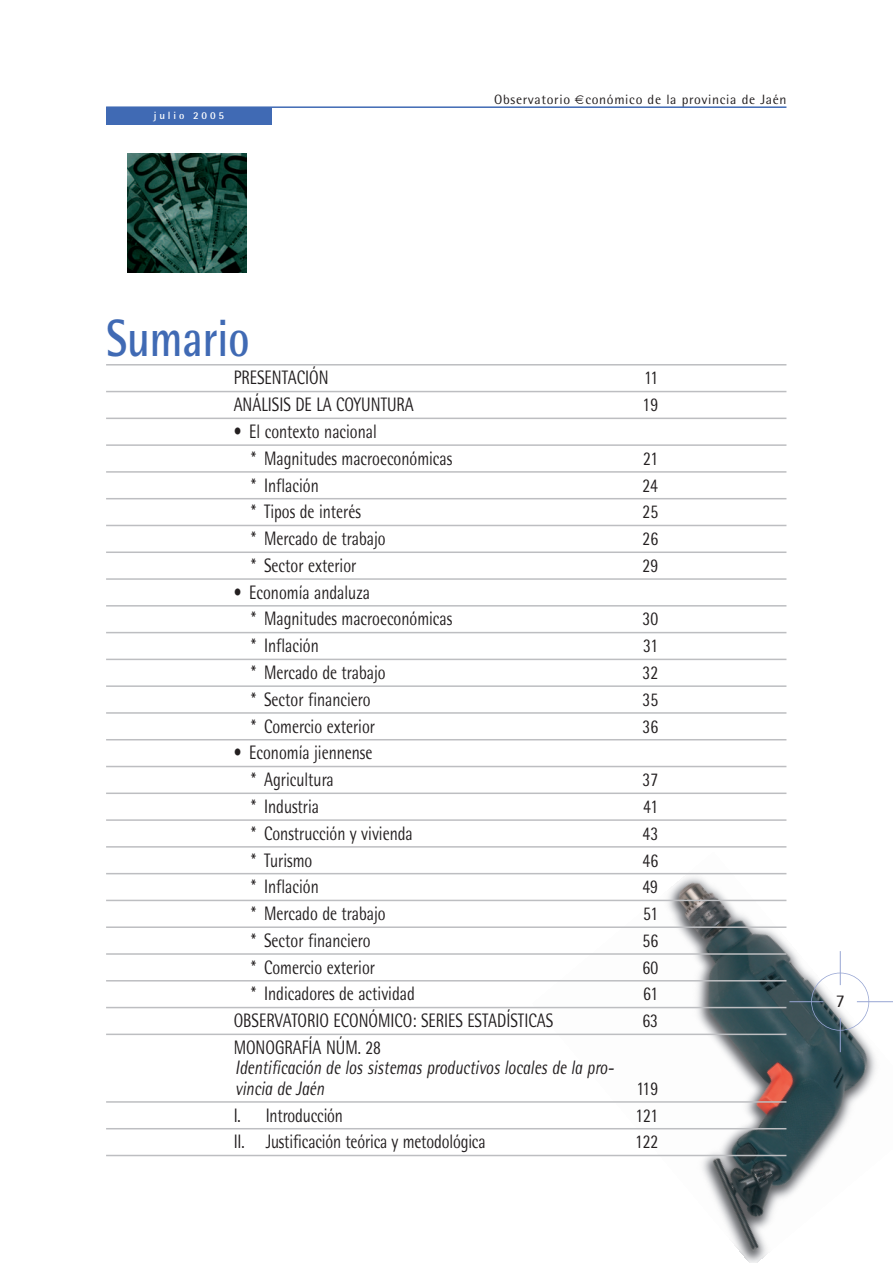
<style>
.page{position:relative;width:893px;height:1263px;background:#fff}
.page>*{position:absolute;margin:0;border:0;box-sizing:border-box;transform-origin:0 0}
.t1{font:700 52.5px "AT Rotis Semi Sans";color:#406ab4;scale:.8 1}
.t2{font:19.5px/26.8px "AT Rotis Semi Sans";color:#231f20;scale:.8 1}
.t3{font:italic 19.5px/20.4px "AT Rotis Semi Sans";color:#231f20;scale:.8 1}
.t4{font:18px "AT Rotis Semi Sans";color:#231f20}
.t5{font:13.5px "AT Rotis Semi Sans";letter-spacing:.05em;color:#231f20}
.t6{font:700 10.5px "AT Rotis Semi Sans";letter-spacing:.27em;color:#fff}
.s1{font-family:"Charcoal"}
</style>
<div class="page">
<img style="left:533px;top:873px;width:360px;height:390px">
<div style="left:106px;top:107px;width:166px;height:18px;background:#406ab4"></div>
<hr style="left:106px;top:106px;width:680px;height:2px;background:#406ab4">
<div style="left:811px;top:973px;width:58px;height:58px;border:2px solid #97a5d3;border-radius:50%"></div>
<hr style="left:840px;top:1018px;width:1px;height:34px;background:#97a5d3">
<hr style="left:789px;top:1001px;width:34px;height:1px;background:#97a5d3">
<hr style="left:840px;top:951px;width:1px;height:34px;background:#97a5d3">
<hr style="left:857px;top:1001px;width:36px;height:1px;background:#97a5d3">
<img style="left:127px;top:154px;width:119px;height:118px">
<hr style="left:106px;top:364px;width:680px;height:1px;background:#bdbec1">
<hr style="left:106px;top:391px;width:680px;height:1px;background:#bdbec1">
<hr style="left:106px;top:418px;width:680px;height:1px;background:#bdbec1">
<hr style="left:106px;top:444px;width:680px;height:2px;background:#bdbec1">
<hr style="left:106px;top:471px;width:680px;height:2px;background:#bdbec1">
<hr style="left:106px;top:498px;width:680px;height:1px;background:#bdbec1">
<hr style="left:106px;top:525px;width:680px;height:1px;background:#bdbec1">
<hr style="left:106px;top:551px;width:680px;height:2px;background:#bdbec1">
<hr style="left:106px;top:578px;width:680px;height:2px;background:#bdbec1">
<hr style="left:106px;top:605px;width:680px;height:2px;background:#bdbec1">
<hr style="left:106px;top:632px;width:680px;height:1px;background:#bdbec1">
<hr style="left:106px;top:659px;width:680px;height:1px;background:#bdbec1">
<hr style="left:106px;top:685px;width:680px;height:2px;background:#bdbec1">
<hr style="left:106px;top:712px;width:680px;height:2px;background:#bdbec1">
<hr style="left:106px;top:739px;width:680px;height:1px;background:#bdbec1">
<hr style="left:106px;top:766px;width:680px;height:1px;background:#bdbec1">
<hr style="left:106px;top:792px;width:680px;height:2px;background:#bdbec1">
<hr style="left:106px;top:819px;width:680px;height:2px;background:#bdbec1">
<hr style="left:106px;top:846px;width:680px;height:2px;background:#bdbec1">
<hr style="left:106px;top:873px;width:680px;height:1px;background:#bdbec1">
<hr style="left:106px;top:900px;width:680px;height:1px;background:#bdbec1">
<hr style="left:106px;top:926px;width:680px;height:2px;background:#bdbec1">
<hr style="left:106px;top:953px;width:680px;height:2px;background:#bdbec1">
<hr style="left:106px;top:980px;width:680px;height:1px;background:#bdbec1">
<hr style="left:106px;top:1007px;width:680px;height:1px;background:#bdbec1">
<hr style="left:106px;top:1033px;width:680px;height:2px;background:#bdbec1">
<hr style="left:106px;top:1101px;width:680px;height:2px;background:#bdbec1">
<hr style="left:106px;top:1128px;width:680px;height:1px;background:#bdbec1">
<hr style="left:106px;top:1155px;width:680px;height:1px;background:#bdbec1">
<p class="t6" style="left:154px;top:112px;width:72px">julio 2005</p>
<p class="t5" style="left:494px;top:94px;width:294px">Observatorio <span class="s1">€</span>conómico de la provincia de Jaén</p>
<h1 class="t1" style="left:106px;top:318px;width:181px">Sumario</h1>
<p class="t2" style="left:234px;top:366px;width:120px">PRESENTACIÓN</p>
<p class="t2" style="left:644px;top:366px;width:19px">11</p>
<p class="t2" style="left:234px;top:393px;width:227px">ANÁLISIS DE LA COYUNTURA</p>
<p class="t2" style="left:642px;top:393px;width:21px">19</p>
<p class="t2" style="left:251px;top:420px;width:253px;text-indent:-18px">• El contexto nacional<br>* Magnitudes macroeconómicas</p>
<p class="t2" style="left:643px;top:446px;width:20px">21</p>
<p class="t2" style="left:251px;top:473px;width:86px">* Inflación</p>
<p class="t2" style="left:642px;top:473px;width:21px">24</p>
<p class="t2" style="left:251px;top:500px;width:139px">* Tipos de interés</p>
<p class="t2" style="left:642px;top:500px;width:21px">25</p>
<p class="t2" style="left:251px;top:527px;width:170px">* Mercado de trabajo</p>
<p class="t2" style="left:642px;top:527px;width:21px">26</p>
<p class="t2" style="left:251px;top:554px;width:133px">* Sector exterior</p>
<p class="t2" style="left:642px;top:554px;width:21px">29</p>
<p class="t2" style="left:251px;top:580px;width:253px;text-indent:-18px">• Economía andaluza<br>* Magnitudes macroeconómicas</p>
<p class="t2" style="left:642px;top:607px;width:21px">30</p>
<p class="t2" style="left:251px;top:634px;width:86px">* Inflación</p>
<p class="t2" style="left:643px;top:634px;width:20px">31</p>
<p class="t2" style="left:251px;top:661px;width:170px">* Mercado de trabajo</p>
<p class="t2" style="left:642px;top:661px;width:21px">32</p>
<p class="t2" style="left:251px;top:687px;width:151px">* Sector financiero</p>
<p class="t2" style="left:642px;top:687px;width:21px">35</p>
<p class="t2" style="left:251px;top:714px;width:156px">* Comercio exterior</p>
<p class="t2" style="left:642px;top:714px;width:21px">36</p>
<p class="t2" style="left:251px;top:741px;width:153px;text-indent:-18px">• Economía jiennense * Agricultura</p>
<p class="t2" style="left:642px;top:768px;width:21px">37</p>
<p class="t2" style="left:251px;top:795px;width:86px">* Industria</p>
<p class="t2" style="left:643px;top:795px;width:20px">41</p>
<p class="t2" style="left:251px;top:821px;width:203px">* Construcción y vivienda</p>
<p class="t2" style="left:642px;top:821px;width:21px">43</p>
<p class="t2" style="left:251px;top:848px;width:78px">* Turismo</p>
<p class="t2" style="left:642px;top:848px;width:21px">46</p>
<p class="t2" style="left:251px;top:875px;width:86px">* Inflación</p>
<p class="t2" style="left:642px;top:875px;width:21px">49</p>
<p class="t2" style="left:251px;top:902px;width:170px">* Mercado de trabajo</p>
<p class="t2" style="left:643px;top:902px;width:20px">51</p>
<p class="t2" style="left:251px;top:928px;width:151px">* Sector financiero</p>
<p class="t2" style="left:642px;top:928px;width:21px">56</p>
<p class="t2" style="left:251px;top:955px;width:156px">* Comercio exterior</p>
<p class="t2" style="left:642px;top:955px;width:21px">60</p>
<p class="t2" style="left:251px;top:982px;width:206px">* Indicadores de actividad</p>
<p class="t2" style="left:643px;top:982px;width:20px">61</p>
<p class="t2" style="left:234px;top:1009px;width:401px">OBSERVATORIO ECONÓMICO: SERIES ESTADÍSTICAS</p>
<p class="t2" style="left:642px;top:1009px;width:21px">63</p>
<p class="t2" style="left:234px;top:1036px;width:186px">MONOGRAFÍA NÚM. 28</p>
<p class="t3" style="left:235px;top:1059px;width:475px">Identificación de los sistemas productivos locales de la pro&shy;vincia de Jaén</p>
<p class="t2" style="left:636px;top:1076px;width:29px">119</p>
<p class="t2" style="left:234px;top:1103px;width:138px">I. Introducción</p>
<p class="t2" style="left:636px;top:1103px;width:30px">121</p>
<p class="t2" style="left:234px;top:1130px;width:316px">II. Justificación teórica y metodológica</p>
<p class="t2" style="left:635px;top:1130px;width:30px">122</p>
<p class="t4" style="left:836px;top:994px;width:11px">7</p>
</div>
